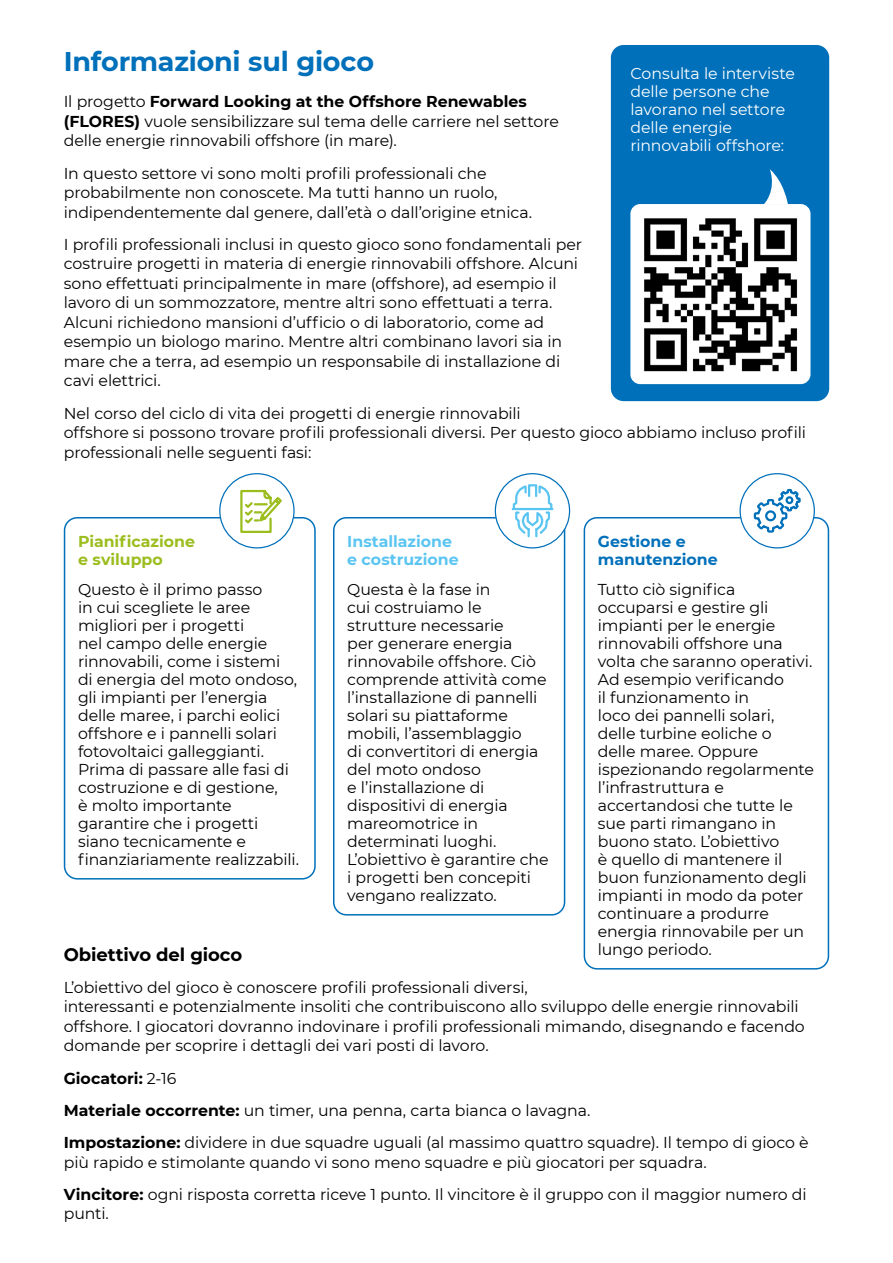
<style>
.page{position:relative;width:893px;height:1263px;background:#fff}
.page>*{position:absolute;margin:0;border:0;box-sizing:border-box;transform-origin:0 0}
.t1{font:700 27px "Montserrat";letter-spacing:-.01em;color:#0070ba}
.t2{font:700 18px "Montserrat";letter-spacing:-.005em;color:#000}
.t3{font:15.75px/18px "Montserrat";letter-spacing:-.005em;color:#000}
.t4{font:15.75px/18px "Montserrat";letter-spacing:-.005em;color:#fff}
.t5{font:700 15.75px/18px "Montserrat";color:#5bc5f2}
.t6{font:700 15.75px/18px "Montserrat";color:#9bbd1e}
.t7{font:700 15.75px/18px "Montserrat";color:#0070ba}
.s1{font-weight:700}
</style>
<div class="page">
<div style="left:611px;top:45px;width:218px;height:356px;background:#0070ba;border-radius:13px"></div>
<div style="left:630px;top:204px;width:180px;height:180px;background:#fff;border-radius:10px"></div>
<img style="left:644px;top:218px;width:154px;height:154px">
<svg style="left:764px;top:169px;width:24px;height:35px"></svg>
<div style="left:64px;top:517px;width:252px;height:362px;border:2px solid #0070ba;border-radius:13px"></div>
<div style="left:333px;top:517px;width:232px;height:398px;border:2px solid #0070ba;border-radius:13px"></div>
<div style="left:584px;top:517px;width:245px;height:452px;border:2px solid #0070ba;border-radius:13px"></div>
<div style="left:495px;top:474px;width:75px;height:74px;background:#fff;border-radius:50%"></div>
<div style="left:495px;top:473px;width:75px;height:75px;border:1px solid #0070ba;border-radius:50%"></div>
<svg style="left:511px;top:484px;width:43px;height:54px"></svg>
<div style="left:220px;top:474px;width:74px;height:74px;background:#fff;border-radius:50%"></div>
<div style="left:219px;top:473px;width:76px;height:75px;border:1px solid #0070ba;border-radius:50%"></div>
<svg style="left:240px;top:489px;width:42px;height:44px"></svg>
<div style="left:740px;top:474px;width:74px;height:74px;background:#fff;border-radius:50%"></div>
<div style="left:739px;top:473px;width:76px;height:75px;border:1px solid #0070ba;border-radius:50%"></div>
<svg style="left:753px;top:488px;width:48px;height:45px"></svg>
<h1 class="t1" style="left:64px;top:42px;width:312px">Informazioni sul gioco</h1>
<p class="t3" style="left:64px;top:91px;width:497px;line-height:19.5px">Il progetto <span class="s1">Forward Looking at the Offshore Renewables (FLORES)</span> vuole sensibilizzare sul tema delle carriere nel settore delle energie rinnovabili offshore (in mare).</p>
<p class="t3" style="left:64px;top:163px;width:470px;line-height:19.5px">In questo settore vi sono molti profili professionali che probabilmente non conoscete. Ma tutti hanno un ruolo, indipendentemente dal genere, dall’età o dall’origine etnica.</p>
<p class="t3" style="left:64px;top:234px;width:520px;line-height:19.5px">I profili professionali inclusi in questo gioco sono fondamentali per costruire progetti in materia di energie rinnovabili offshore. Alcuni sono effettuati principalmente in mare (offshore), ad esempio il lavoro di un sommozzatore, mentre altri sono effettuati a terra.<br>Alcuni richiedono mansioni d’ufficio o di laboratorio, come ad esempio un biologo marino. Mentre altri combinano lavori sia in mare che a terra, ad esempio un responsabile di installazione di cavi elettrici.</p>
<p class="t3" style="left:64px;top:403px;width:744px;line-height:19.5px">Nel corso del ciclo di vita dei progetti di energie rinnovabili<br>offshore si possono trovare profili professionali diversi. Per questo gioco abbiamo incluso profili professionali nelle seguenti fasi:</p>
<p class="t4" style="left:630px;top:64px;width:166px">Consulta le interviste delle persone che lavorano nel settore delle energie rinnovabili offshore:</p>
<p class="t6" style="left:78px;top:531px;width:119px">Pianificazione e sviluppo</p>
<p class="t3" style="left:78px;top:580px;width:223px">Questo è il primo passo<br>in cui scegliete le aree migliori per i progetti<br>nel campo delle energie rinnovabili, come i sistemi<br>di energia del moto ondoso, gli impianti per l’energia delle maree, i parchi eolici offshore e i pannelli solari fotovoltaici galleggianti.<br>Prima di passare alle fasi di costruzione e di gestione,<br>è molto importante garantire che i progetti siano tecnicamente e finanziariamente realizzabili.</p>
<p class="t5" style="left:347px;top:531px;width:113px">Installazione e costruzione</p>
<p class="t3" style="left:347px;top:580px;width:203px">Questa è la fase in<br>cui costruiamo le strutture necessarie<br>per generare energia rinnovabile offshore. Ciò comprende attività come l’installazione di pannelli solari su piattaforme mobili, l’assemblaggio<br>di convertitori di energia del moto ondoso<br>e l’installazione di dispositivi di energia mareomotrice in determinati luoghi.<br>L’obiettivo è garantire che i progetti ben concepiti vengano realizzato.</p>
<p class="t7" style="left:598px;top:531px;width:121px">Gestione e manutenzione</p>
<p class="t3" style="left:598px;top:580px;width:218px">Tutto ciò significa occuparsi e gestire gli impianti per le energie rinnovabili offshore una volta che saranno operativi.<br>Ad esempio verificando<br>il funzionamento in<br>loco dei pannelli solari, delle turbine eoliche o<br>delle maree. Oppure ispezionando regolarmente l’infrastruttura e accertandosi che tutte le sue parti rimangano in buono stato. L’obiettivo<br>è quello di mantenere il buon funzionamento degli impianti in modo da poter continuare a produrre energia rinnovabile per un</p>
<p class="t2" style="left:64px;top:941px;width:180px">Obiettivo del gioco</p>
<p class="t3" style="left:598px;top:940px;width:115px">lungo periodo.</p>
<p class="t3" style="left:64px;top:977px;width:743px;line-height:19.5px">L’obiettivo del gioco è conoscere profili professionali diversi,<br>interessanti e potenzialmente insoliti che contribuiscono allo sviluppo delle energie rinnovabili offshore. I giocatori dovranno indovinare i profili professionali mimando, disegnando e facendo domande per scoprire i dettagli dei vari posti di lavoro.</p>
<p class="t3" style="left:64px;top:1061px;width:746px;line-height:32.2px"><span class="s1">Giocatori:</span> 2-16<br><span class="s1">Materiale occorrente:</span> un timer, una penna, carta bianca o lavagna.<br><span class="s1">Impostazione:</span> dividere in due squadre uguali (al massimo quattro squadre). Il tempo di gioco è</p>
<p class="t3" style="left:64px;top:1145px;width:744px;line-height:32.2px">più rapido e stimolante quando vi sono meno squadre e più giocatori per squadra.<br><span class="s1">Vincitore:</span> ogni risposta corretta riceve 1 punto. Il vincitore è il gruppo con il maggior numero di</p>
<p class="t3" style="left:64px;top:1204px;width:47px">punti.</p>
</div>
